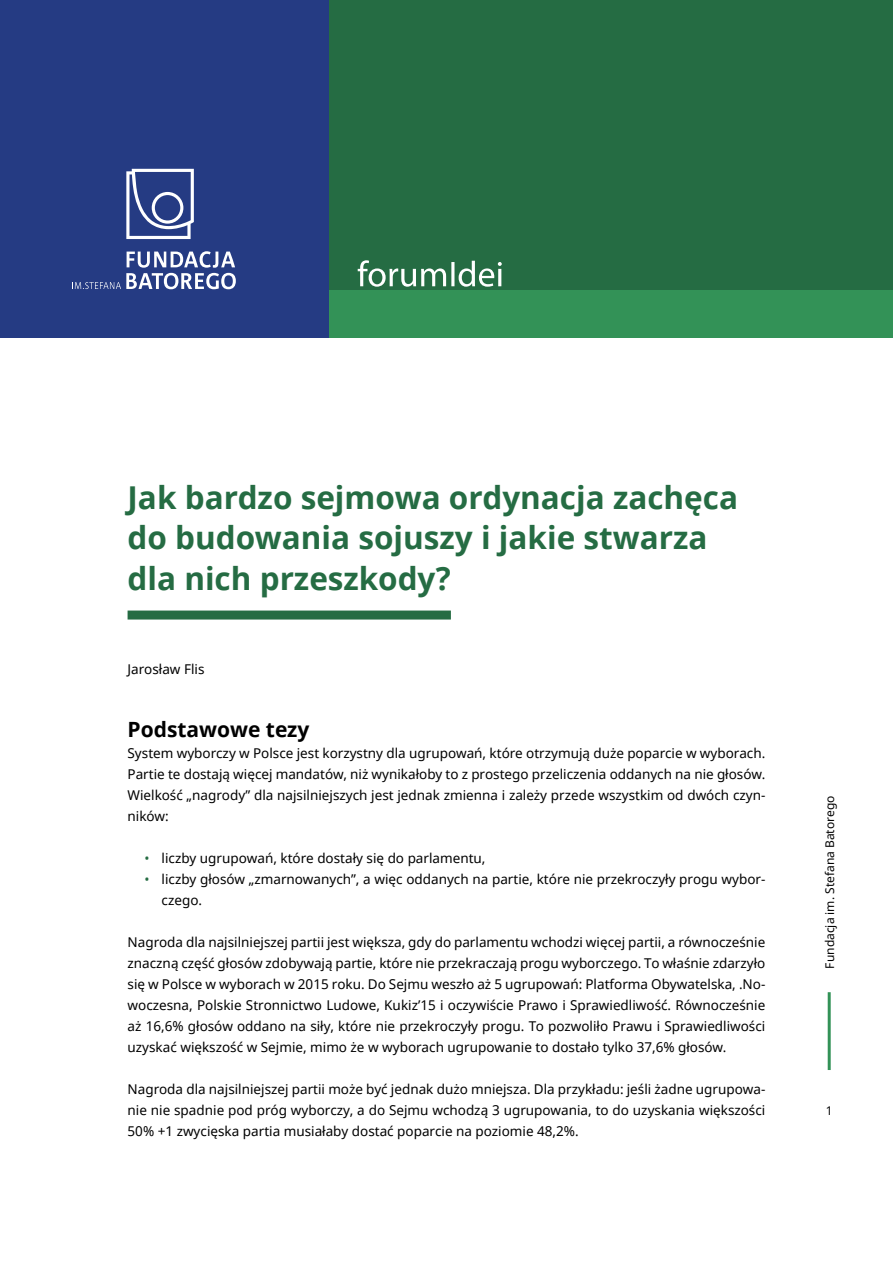
<style>
.page{position:relative;width:893px;height:1263px;background:#fff}
.page>*{position:absolute;margin:0;border:0;box-sizing:border-box;transform-origin:0 0}
.t1{font:700 31.5px/40.5px "Noto Sans";color:#256c43}
.t2{font:700 21px "Noto Sans";color:#000}
.t3{font:13.5px/21px "Noto Sans";color:#000;text-align:justify}
.t4{font:12px "Noto Sans";color:#000}
.s1{color:#256c43}
</style>
<div class="page">
<hr style="left:828px;top:992px;width:3px;height:78px;background:#339257">
<div style="left:0;top:195px;width:893px;height:143px;background:#339257"></div>
<div style="left:0;top:0;width:893px;height:289px;background:#256c43"></div>
<div style="left:128px;top:610px;width:323px;height:9px;background:#256c43"></div>
<div style="left:0;top:0;width:328px;height:338px;background:#253b83"></div>
<svg style="left:72px;top:251px;width:164px;height:38px"></svg>
<svg style="left:126px;top:169px;width:68px;height:70px"></svg>
<svg style="left:358px;top:260px;width:144px;height:27px"></svg>
<h1 class="t1" style="left:128px;top:476px;width:612px">Jak bardzo sejmowa ordynacja zachęca do budowania sojuszy i jakie stwarza dla nich przeszkody?</h1>
<p class="t3" style="left:128px;top:658px;width:78px">Jarosław Flis</p>
<h2 class="t2" style="left:128px;top:714px;width:183px">Podstawowe tezy</h2>
<p class="t3" style="left:128px;top:742px;width:639px">System wyborczy w Polsce jest korzystny dla ugrupowań, które otrzymują duże poparcie w wyborach.<br>Partie te dostają więcej mandatów, niż wynikałoby to z prostego przeliczenia oddanych na nie głosów.<br>Wielkość „nagrody” dla najsilniejszych jest jednak zmienna i zależy przede wszystkim od dwóch czyn&shy;ników:</p>
<p class="t3" style="left:145px;top:847px;width:342px"><span class="s1">•</span> liczby ugrupowań, które dostały się do parlamentu,</p>
<p class="t3" style="left:162px;top:868px;width:605px;text-indent:-17px"><span class="s1">•</span> liczby głosów „zmarnowanych”, a więc oddanych na partie, które nie przekroczyły progu wybor&shy;czego.</p>
<p class="t3" style="left:128px;top:931px;width:639px">Nagroda dla najsilniejszej partii jest większa, gdy do parlamentu wchodzi więcej partii, a równocześnie znaczną część głosów zdobywają partie, które nie przekraczają progu wyborczego. To właśnie zdarzyło się w Polsce w wyborach w 2015 roku. Do Sejmu weszło aż 5 ugrupowań: Platforma Obywatelska, .No&shy;woczesna, Polskie Stronnictwo Ludowe, Kukiz’15 i oczywiście Prawo i Sprawiedliwość. Równocześnie aż 16,6% głosów oddano na siły, które nie przekroczyły progu. To pozwoliło Prawu i Sprawiedliwości uzyskać większość w Sejmie, mimo że w wyborach ugrupowanie to dostało tylko 37,6% głosów.</p>
<p class="t3" style="left:128px;top:1078px;width:639px">Nagroda dla najsilniejszej partii może być jednak dużo mniejsza. Dla przykładu: jeśli żadne ugrupowa&shy;nie nie spadnie pod próg wyborczy, a do Sejmu wchodzą 3 ugrupowania, to do uzyskania większości 50% +1 zwycięska partia musiałaby dostać poparcie na poziomie 48,2%.</p>
<p class="t4" style="left:821px;top:968px;width:174px;rotate:-90deg">Fundacja im. Stefana Batorego</p>
<p class="t4" style="left:826px;top:1102px;width:8px">1</p>
</div>
